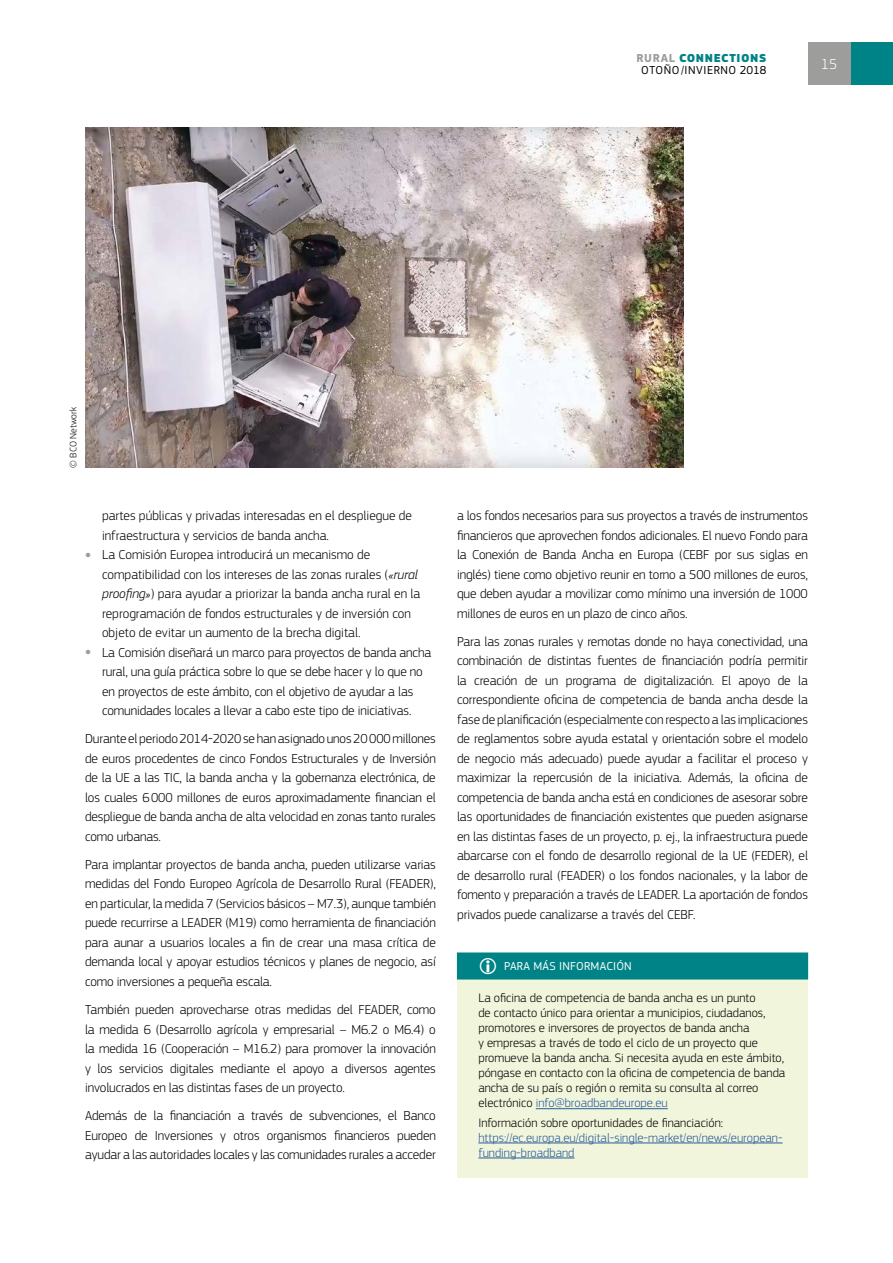
<style>
.page{position:relative;width:893px;height:1263px;background:#fff}
.page>*{position:absolute;margin:0;border:0;box-sizing:border-box;transform-origin:0 0}
.t1{font:300 15px "EC Square Sans Pro";color:#fff}
._0_Body_JUSTIFIED{font:300 13.5px/19.5px "EC Square Sans Pro";letter-spacing:-.01em;color:#000;text-align:justify}
.Box_info_-_Body_noir{font:300 12.75px/15px "EC Square Sans Pro";color:#000}
.Box_info_-_Body_noir-2{font:300 12.75px/15px "EC Square Sans Pro";color:#275b9b}
.t2{font:12px/12px "EC Square Sans Pro";letter-spacing:.045em;color:#000;text-align:center}
.t3{font:12px "EC Square Sans Pro";letter-spacing:.02em;color:#fff}
._8___photo{font:300 9.75px "EC Square Sans Pro";color:#000}
.s1{font-weight:700;color:#9d9d9c}
.s2{font-weight:900;color:#008387}
.s3{font-weight:900;color:#9d9d9c}
.s4{font-style:italic}
.s5{font-size:22.5px;color:#fffffd}
.s6{color:#275b9b}
.s7{color:#000}
</style>
<div class="page">
<div style="left:850px;top:43px;width:43px;height:42px;background:#008387"></div>
<div style="left:457px;top:953px;width:351px;height:225px;background:#f1f5db"></div>
<div style="left:457px;top:952px;width:351px;height:27px;background:#008387"></div>
<hr style="left:536px;top:1108px;width:132px;height:1px;background:#275b9b">
<hr style="left:478px;top:1143px;width:304px;height:1px;background:#275b9b">
<hr style="left:478px;top:1158px;width:96px;height:1px;background:#275b9b">
<img style="left:85px;top:128px;width:599px;height:340px">
<div style="left:808px;top:43px;width:42px;height:42px;background:#9d9d9c"></div>
<p class="t2" style="left:637px;top:52px;width:131px"><span class="s1">RURAL</span> <span class="s2">CONNECTIONS<br></span>OTOÑO/INVIERNO 2018</p>
<p class="t1" style="left:821px;top:56px;width:18px">15</p>
<p class="_8___photo" style="left:68px;top:468px;width:62px;rotate:-90deg">© BCO Network</p>
<p class="_0_Body_JUSTIFIED" style="left:102px;top:506px;width:311px">partes públicas y privadas interesadas en el despliegue de infraestructura y servicios de banda ancha.</p>
<p class="_0_Body_JUSTIFIED" style="left:102px;top:545px;width:320px;text-align:left;text-indent:-17px"><span class="s3">•</span> La Comisión Europea introducirá un mecanismo de compatibilidad con los intereses de las zonas rurales (<span class="s4">«rural proofing»</span>) para ayudar a priorizar la banda ancha rural en la reprogramación de fondos estructurales y de inversión con objeto de evitar un aumento de la brecha digital.</p>
<p class="_0_Body_JUSTIFIED" style="left:102px;top:643px;width:331px;text-align:left;text-indent:-17px"><span class="s3">•</span> La Comisión diseñará un marco para proyectos de banda ancha rural, una guía práctica sobre lo que se debe hacer y lo que no en proyectos de este ámbito, con el objetivo de ayudar a las comunidades locales a llevar a cabo este tipo de iniciativas.</p>
<p class="_0_Body_JUSTIFIED" style="left:85px;top:729px;width:352px">Durante el periodo 2014-2020 se han asignado unos 20000millones de euros procedentes de cinco Fondos Estructurales y de Inversión de la UE a las TIC, la banda ancha y la gobernanza electrónica, de los cuales 6000 millones de euros aproximadamente financian el despliegue de banda ancha de alta velocidad en zonas tanto rurales como urbanas.</p>
<p class="_0_Body_JUSTIFIED" style="left:85px;top:855px;width:352px">Para implantar proyectos de banda ancha, pueden utilizarse varias medidas del Fondo Europeo Agrícola de Desarrollo Rural (FEADER), en particular, la medida 7 (Servicios básicos – M7.3), aunque también puede recurrirse a LEADER (M19) como herramienta de financiación para aunar a usuarios locales a fin de crear una masa crítica de demanda local y apoyar estudios técnicos y planes de negocio, así como inversiones a pequeña escala.</p>
<p class="_0_Body_JUSTIFIED" style="left:85px;top:1000px;width:352px">También pueden aprovecharse otras medidas del FEADER, como la medida 6 (Desarrollo agrícola y empresarial – M6.2 o M6.4) o la medida 16 (Cooperación – M16.2) para promover la innovación y los servicios digitales mediante el apoyo a diversos agentes involucrados en las distintas fases de un proyecto.</p>
<p class="_0_Body_JUSTIFIED" style="left:85px;top:1106px;width:352px">Además de la financiación a través de subvenciones, el Banco Europeo de Inversiones y otros organismos financieros pueden ayudar a las autoridades locales y las comunidades rurales a acceder</p>
<p class="_0_Body_JUSTIFIED" style="left:457px;top:506px;width:352px">a los fondos necesarios para sus proyectos a través de instrumentos financieros que aprovechen fondos adicionales. El nuevo Fondo para la Conexión de Banda Ancha en Europa (CEBF por sus siglas en inglés) tiene como objetivo reunir en torno a 500 millones de euros, que deben ayudar a movilizar como mínimo una inversión de 1000 millones de euros en un plazo de cinco años.</p>
<p class="_0_Body_JUSTIFIED" style="left:457px;top:632px;width:352px">Para las zonas rurales y remotas donde no haya conectividad, una combinación de distintas fuentes de financiación podría permitir la creación de un programa de digitalización. El apoyo de la correspondiente oficina de competencia de banda ancha desde la fase de planificación (especialmente con respecto a las implicaciones de reglamentos sobre ayuda estatal y orientación sobre el modelo de negocio más adecuado) puede ayudar a facilitar el proceso y maximizar la repercusión de la iniciativa. Además, la oficina de competencia de banda ancha está en condiciones de asesorar sobre las oportunidades de financiación existentes que pueden asignarse en las distintas fases de un proyecto, p. ej., la infraestructura puede abarcarse con el fondo de desarrollo regional de la UE (FEDER), el de desarrollo rural (FEADER) o los fondos nacionales, y la labor de fomento y preparación a través de LEADER. La aportación de fondos privados puede canalizarse a través del CEBF.</p>
<p class="t3" style="left:478px;top:959px;width:155px"><span class="s5">΂</span> PARA MÁS INFORMACIÓN</p>
<p class="Box_info_-_Body_noir" style="left:478px;top:991px;width:308px">La oficina de competencia de banda ancha es un punto<br>de contacto único para orientar a municipios, ciudadanos, promotores e inversores de proyectos de banda ancha<br>y empresas a través de todo el ciclo de un proyecto que promueve la banda ancha. Si necesita ayuda en este ámbito, póngase en contacto con la oficina de competencia de banda ancha de su país o región o remita su consulta al correo electrónico <span class="s6">info@broadbandeurope.eu</span></p>
<p class="Box_info_-_Body_noir-2" style="left:478px;top:1115px;width:306px"><span class="s7">Información sobre oportunidades de financiación: </span>https://ec.europa.eu/digital-single-market/en/news/european&shy;funding-broadband</p>
</div>
